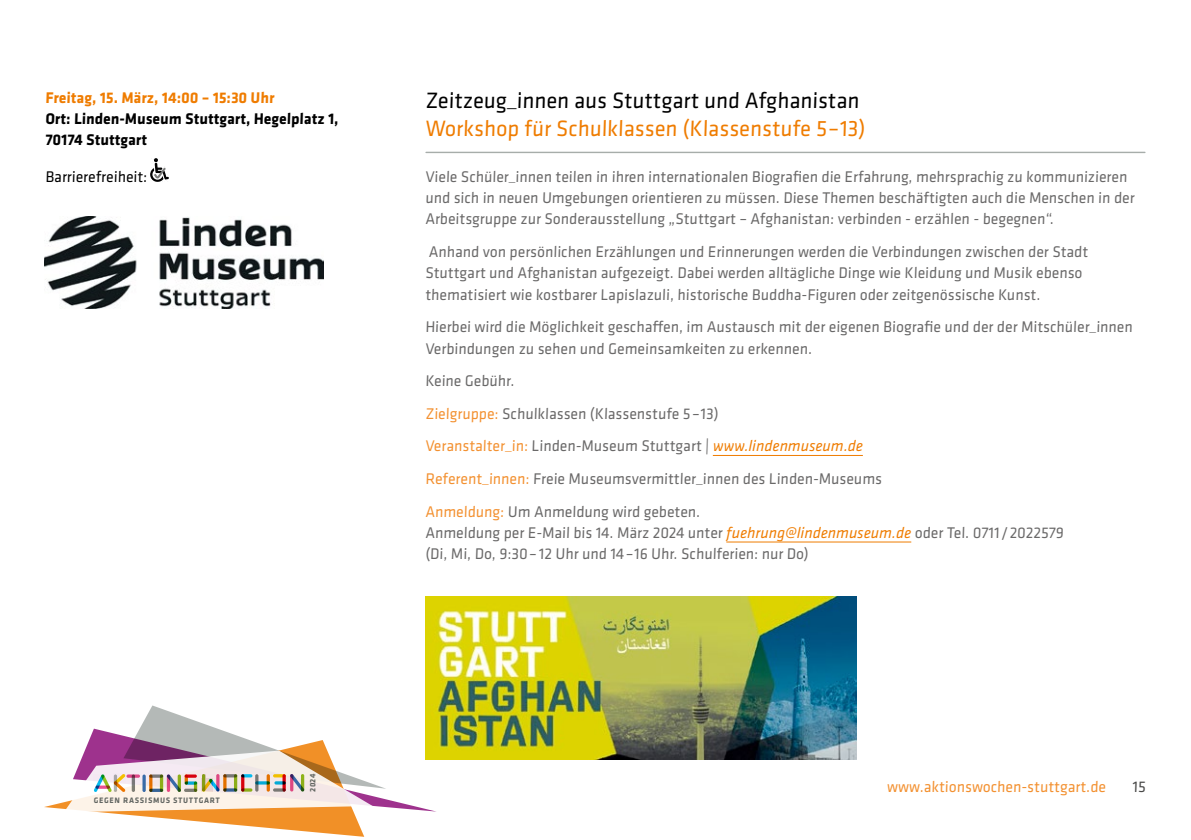
<style>
.page{position:relative;width:1191px;height:840px;background:#fff}
.page>*{position:absolute;margin:0;border:0;box-sizing:border-box;transform-origin:0 0}
.Absatzformat_Headlin{font:23px "Klavika";color:#ef7c00;scale:.96 1}
.Absatzformat_Headlin-2{font:23px "Klavika";color:#000;scale:.96 1}
.Copy-grau{font:16px/21.2px "Klavika";color:#6a6969;scale:.96 1}
.Copy-grau-2{font:700 16px/21.2px "Klavika";letter-spacing:.01em;color:#000;scale:.96 1}
.t1{font:16px "Klavika";color:#f39131;scale:.96 1}
.Datum_cyan{font:16px "Klavika";color:#000;scale:.96 1}
.t2{font:16px "Klavika";color:#494948;scale:.96 1}
.t3{font:700 8.2px "Klavika";color:#626662;scale:.96 1}
.s1{color:#ef7c00}
.s2{color:#f39131}
.s3{font-style:italic;color:#ef7c00}
</style>
<div class="page">
<svg style="left:44px;top:705px;width:334px;height:132px"></svg>
<svg style="left:64px;top:750px;width:308px;height:61px;background:#dfc8c3"></svg>
<hr style="left:713px;top:454px;width:150px;height:1px;background:#ef7c00">
<hr style="left:726px;top:541px;width:185px;height:1px;background:#ef7c00">
<hr style="left:426px;top:152px;width:718px;height:1px;background:#a7adaa">
<img style="left:151px;top:159px;width:18px;height:22px">
<img style="left:44px;top:216px;width:279px;height:92px">
<img style="left:425px;top:596px;width:431px;height:162px">
<p class="Copy-grau-2" style="left:45px;top:87px;width:307px"><span class="s1">Freitag, 15. März, 14:00 – 15:30 Uhr<br></span>Ort: Linden-Museum Stuttgart, Hegelplatz 1,<br>70174 Stuttgart</p>
<p class="Datum_cyan" style="left:45px;top:167px;width:108px">Barrierefreiheit:</p>
<p class="t3" style="left:94px;top:795px;width:133px">GEGEN RASSISMUS STUTTGART</p>
<p class="t3" style="left:308px;top:791px;width:20px;rotate:-90deg">2024</p>
<p class="Absatzformat_Headlin-2" style="left:425px;top:88px;width:454px">Zeitzeug_innen aus Stuttgart und Afghanistan</p>
<p class="Absatzformat_Headlin" style="left:425px;top:116px;width:461px">Workshop für Schulklassen (Klassenstufe 5–13)</p>
<p class="Copy-grau" style="left:425px;top:166px;width:741px">Viele Schüler_innen teilen in ihren internationalen Biografien die Erfahrung, mehrsprachig zu kommunizieren und sich in neuen Umgebungen orientieren zu müssen. Diese Themen beschäftigten auch die Menschen in der<br>Arbeitsgruppe zur Sonderausstellung „Stuttgart – Afghanistan: verbinden - erzählen - begegnen“.</p>
<p class="Copy-grau" style="left:425px;top:241px;width:692px">Anhand von persönlichen Erzählungen und Erinnerungen werden die Verbindungen zwischen der Stadt<br>Stuttgart und Afghanistan aufgezeigt. Dabei werden alltägliche Dinge wie Kleidung und Musik ebenso thematisiert wie kostbarer Lapislazuli, historische Buddha-Figuren oder zeitgenössische Kunst.</p>
<p class="Copy-grau" style="left:425px;top:316px;width:739px">Hierbei wird die Möglichkeit geschaffen, im Austausch mit der eigenen Biografie und der der Mitschüler_innen<br>Verbindungen zu sehen und Gemeinsamkeiten zu erkennen.</p>
<p class="Copy-grau" style="left:425px;top:370px;width:95px">Keine Gebühr.</p>
<p class="Copy-grau" style="left:425px;top:403px;width:307px"><span class="s2">Zielgruppe:</span> Schulklassen (Klassenstufe 5–13)</p>
<p class="Copy-grau" style="left:425px;top:435px;width:458px"><span class="s2">Veranstalter_in:</span> Linden-Museum Stuttgart | <span class="s3">www.lindenmuseum.de</span></p>
<p class="Copy-grau" style="left:425px;top:468px;width:478px"><span class="s2">Referent_innen:</span> Freie Museumsvermittler_innen des Linden-Museums</p>
<p class="Copy-grau" style="left:425px;top:501px;width:667px"><span class="s2">Anmeldung:</span> Um Anmeldung wird gebeten.<br>Anmeldung per E-Mail bis 14. März 2024 unter <span class="s3">fuehrung@lindenmuseum.de</span> oder Tel. 0711/2022579 (Di, Mi, Do, 9:30– 12 Uhr und 14–16 Uhr. Schulferien: nur Do)</p>
<p class="t1" style="left:887px;top:778px;width:230px">www.aktionswochen-stuttgart.de</p>
<p class="t2" style="left:1132px;top:778px;width:16px">15</p>
</div>
